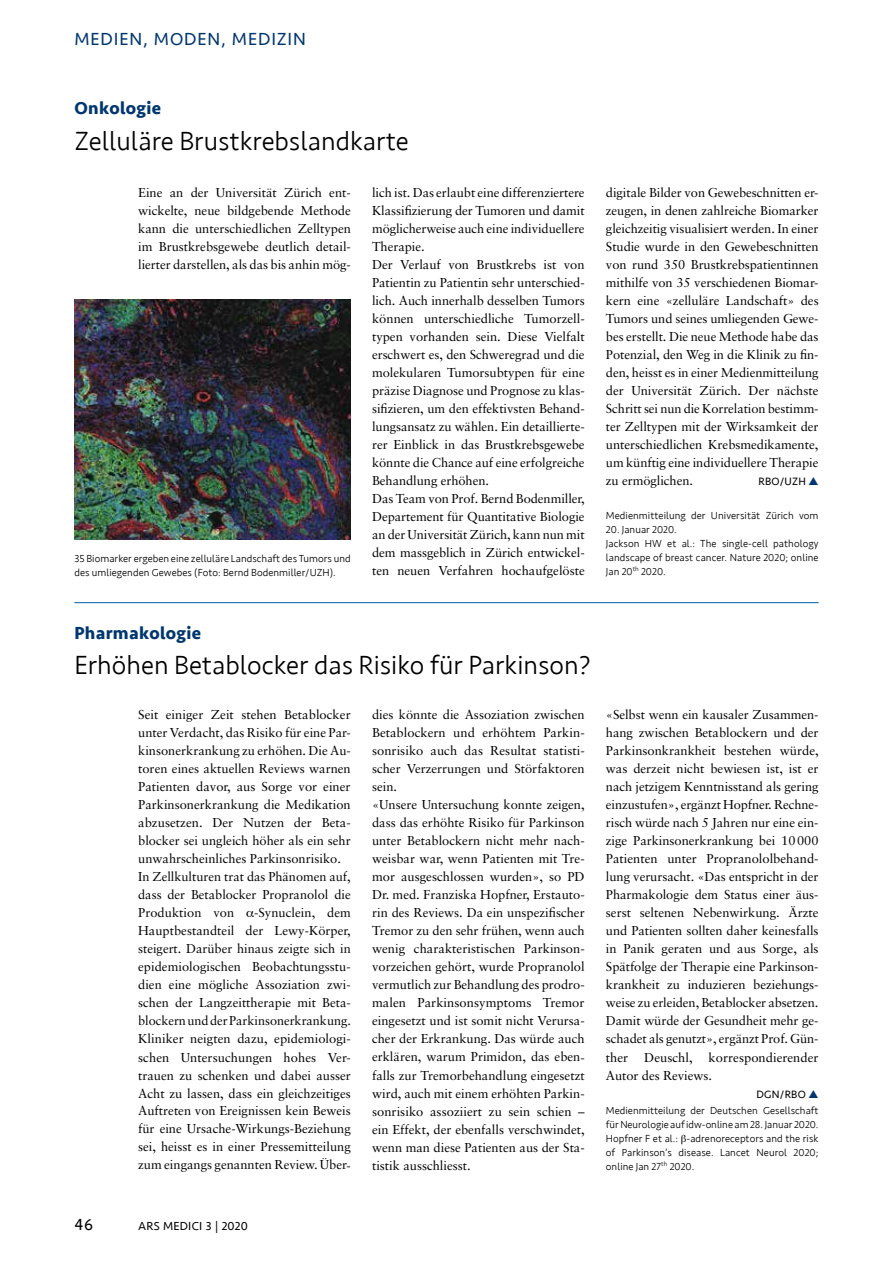
<style>
.page{position:relative;width:893px;height:1263px;background:#fff}
.page>*{position:absolute;margin:0;border:0;box-sizing:border-box;transform-origin:0 0}
.t1{font:300 27px "Seravek";color:#000}
.t2{font:700 18px "Seravek";letter-spacing:.02em;color:#003770}
.t3{font:18px "Seravek";letter-spacing:.05em;color:#003770}
.t4{font:16.5px "Seravek";color:#000}
.t5{font:12.9px/18px "Sabon";color:#000;text-align:justify}
.t6{font:12px "Seravek";letter-spacing:.02em;color:#000}
.t7{font:10.95px "Seravek";letter-spacing:.02em;color:#000}
.t8{font:300 10.5px/13.8px "Seravek";letter-spacing:.005em;color:#000}
.s1{color:#003770}
</style>
<div class="page">
<hr style="left:74px;top:602px;width:744px;height:1px;background:#005da9">
<img style="left:74px;top:300px;width:277px;height:239px">
<h2 class="t3" style="left:74px;top:25px;width:233px">MEDIEN, MODEN, MEDIZIN</h2>
<h2 class="t2" style="left:74px;top:94px;width:88px">Onkologie</h2>
<h1 class="t1" style="left:74px;top:125px;width:336px">Zelluläre Brustkrebslandkarte</h1>
<p class="t5" style="left:138px;top:184px;width:214px">Eine an der Universität Zürich ent&shy;wickelte, neue bildgebende Methode kann die unterschiedlichen Zelltypen im Brustkrebsgewebe deutlich detail&shy;lierter darstellen, als das bis anhin mög-</p>
<p class="t5" style="left:372px;top:184px;width:214px;text-align:left">lich ist. Das erlaubt eine differenziertere Klassifizierung der Tumoren und damit möglicherweise auch eine individuellere Therapie.<br>Der Verlauf von Brustkrebs ist von Patientin zu Patientin sehr unterschied&shy;lich. Auch innerhalb desselben Tumors können unterschiedliche Tumorzell&shy;typen vorhanden sein. Diese Vielfalt erschwert es, den Schweregrad und die molekularen Tumorsubtypen für eine präzise Diagnose und Prognose zu klas&shy;sifizieren, um den effektivsten Behand&shy;lungsansatz zu wählen. Ein detaillierte&shy;rer Einblick in das Brustkrebsgewebe könnte die Chance auf eine erfolgreiche Behandlung erhöhen.<br>Das Team von Prof. Bernd Bodenmiller, Departement für Quantitative Biologie an der Universität Zürich, kann nun mit dem massgeblich in Zürich entwickel&shy;ten neuen Verfahren hochaufgelöste</p>
<p class="t5" style="left:606px;top:184px;width:214px">digitale Bilder von Gewebeschnitten er&shy;zeugen, in denen zahlreiche Biomarker gleichzeitig visualisiert werden. In einer Studie wurde in den Gewebeschnitten von rund 350 Brustkrebspatientinnen mithilfe von 35 verschiedenen Biomar&shy;kern eine «zelluläre Landschaft» des Tumors und seines umliegenden Gewe&shy;bes erstellt. Die neue Methode habe das Potenzial, den Weg in die Klinik zu fin&shy;den, heisst es in einer Medienmitteilung der Universität Zürich. Der nächste Schritt sei nun die Korrelation bestimm&shy;ter Zelltypen mit der Wirksamkeit der unterschiedlichen Krebsmedikamente, um künftig eine individuellere Therapie zu ermöglichen.</p>
<p class="t7" style="left:758px;top:473px;width:62px">RBO/UZH <span class="s1">▲</span></p>
<p class="t8" style="left:606px;top:509px;width:214px">Medienmitteilung der Universität Zürich vom</p>
<p class="t8" style="left:606px;top:523px;width:214px">20. Januar 2020.<br>Jackson HW et al.: The single-cell pathology landscape of breast cancer. Nature 2020; online<br>Jan 20<sup>th</sup> 2020.</p>
<p class="t8" style="left:74px;top:552px;width:278px">35 Biomarker ergeben eine zelluläre Landschaft des Tumors und des umliegenden Gewebes (Foto: Bernd Bodenmiller/UZH).</p>
<h2 class="t2" style="left:74px;top:618px;width:128px">Pharmakologie</h2>
<h1 class="t1" style="left:74px;top:649px;width:518px">Erhöhen Betablocker das Risiko für Parkinson?</h1>
<p class="t5" style="left:138px;top:706px;width:214px;text-align:left">Seit einiger Zeit stehen Betablocker unter Verdacht, das Risiko für eine Par&shy;kinsonerkrankung zu erhöhen. Die Au&shy;toren eines aktuellen Reviews warnen Patienten davor, aus Sorge vor einer Parkinsonerkrankung die Medikation abzusetzen. Der Nutzen der Beta&shy;blocker sei ungleich höher als ein sehr unwahrscheinliches Parkinsonrisiko.<br>In Zellkulturen trat das Phänomen auf, dass der Betablocker Propranolol die Produktion von</p>
<p class="t5" style="left:138px;top:904px;width:214px;text-indent:116px">-Synuclein, dem Hauptbestandteil der Lewy-Körper, steigert. Darüber hinaus zeigte sich in epidemiologischen Beobachtungsstu&shy;dien eine mögliche Assoziation zwi&shy;schen der Langzeittherapie mit Beta&shy;blockern und der Parkinsonerkrankung.<br>Kliniker neigten dazu, epidemiologi&shy;schen Untersuchungen hohes Ver&shy;trauen zu schenken und dabei ausser Acht zu lassen, dass ein gleichzeitiges Auftreten von Ereignissen kein Beweis für eine Ursache-Wirkungs-Beziehung sei, heisst es in einer Pressemitteilung zum eingangs genannten Review. Über-</p>
<p class="t4" style="left:74px;top:1212px;width:20px">46</p>
<p class="t6" style="left:138px;top:1217px;width:111px">ARS MEDICI 3 | 2020</p>
<p class="t5" style="left:372px;top:706px;width:214px;text-align:left">dies könnte die Assoziation zwischen Betablockern und erhöhtem Parkin&shy;sonrisiko auch das Resultat statisti&shy;scher Verzerrungen und Störfaktoren sein.<br>«Unsere Untersuchung konnte zeigen, dass das erhöhte Risiko für Parkinson unter Betablockern nicht mehr nach&shy;weisbar war, wenn Patienten mit Tre&shy;mor ausgeschlossen wurden», so PD Dr. med. Franziska Hopfner, Erstauto&shy;rin des Reviews. Da ein unspezifischer Tremor zu den sehr frühen, wenn auch wenig charakteristischen Parkinson&shy;vorzeichen gehört, wurde Propranolol vermutlich zur Behandlung des prodro&shy;malen Parkinsonsymptoms Tremor eingesetzt und ist somit nicht Verursa&shy;cher der Erkrankung. Das würde auch erklären, warum Primidon, das eben&shy;falls zur Tremorbehandlung eingesetzt wird, auch mit einem erhöhten Parkin&shy;sonrisiko assoziiert zu sein schien – ein Effekt, der ebenfalls verschwindet, wenn man diese Patienten aus der Sta&shy;tistik ausschliesst.</p>
<p class="t5" style="left:606px;top:706px;width:214px">«Selbst wenn ein kausaler Zusammen&shy;hang zwischen Betablockern und der Parkinsonkrankheit bestehen würde, was derzeit nicht bewiesen ist, ist er nach jetzigem Kenntnisstand als gering einzustufen», ergänzt Hopfner. Rechne&shy;risch würde nach 5 Jahren nur eine ein&shy;zige Parkinsonerkrankung bei 10000<br>Patienten unter Propranololbehand&shy;lung verursacht. «Das entspricht in der Pharmakologie dem Status einer äus&shy;serst seltenen Nebenwirkung. Ärzte und Patienten sollten daher keinesfalls in Panik geraten und aus Sorge, als Spätfolge der Therapie eine Parkinson&shy;krankheit zu induzieren beziehungs&shy;weise zu erleiden, Betablocker absetzen.<br>Damit würde der Gesundheit mehr ge&shy;schadet als genutzt», ergänzt Prof. Gün&shy;ther Deuschl, korrespondierender Autor des Reviews.</p>
<p class="t7" style="left:757px;top:1085px;width:63px">DGN/RBO <span class="s1">▲</span></p>
<p class="t8" style="left:606px;top:1104px;width:214px;text-align:justify">Medienmitteilung der Deutschen Gesellschaft für Neurologie auf idw-online am 28. Januar 2020.<br>Hopfner F et al.: -adrenoreceptors and the risk of Parkinson’s disease. Lancet Neurol 2020; online Jan 27<sup>th</sup> 2020.</p>
</div>
